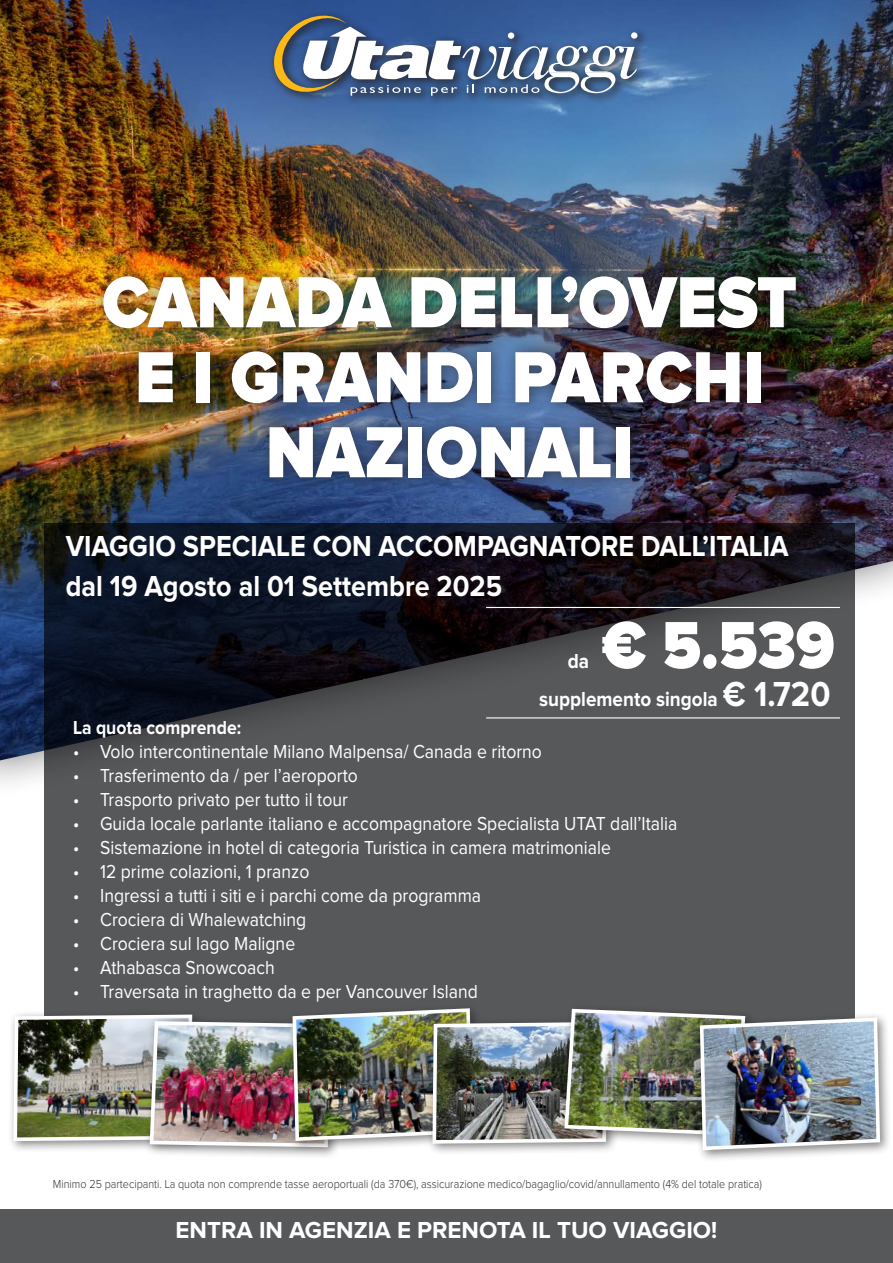
<style>
.page{position:relative;width:893px;height:1263px;background:#fff}
.page>*{position:absolute;margin:0;border:0;box-sizing:border-box;transform-origin:0 0}
.t1{font:900 75px "Proxima Nova";color:#fff;scale:.9 1}
.t2{font:900 69px "Proxima Nova";color:#fff;scale:.9 1}
.t3{font:700 30px "Proxima Nova";color:#fff;scale:.9 1}
.t4{font:700 24px "Proxima Nova";color:#fff}
.t5{font:700 21px "Proxima Nova";color:#fff;scale:.9 1}
.t6{font:19.5px "Proxima Nova";color:#fff;scale:.9 1}
.t7{font:700 19.5px "Proxima Nova";color:#fff;scale:.9 1}
.t8{font:300 12px "Proxima Nova";color:#312f30;scale:.9 1}
.s1{font-size:36px}
</style>
<div class="page">
<img style="left:0;top:0;width:893px;height:760px">
<svg style="left:44px;top:523px;width:811px;height:483px;background:#414247"></svg>
<div style="left:92px;top:262px;width:720px;height:230px;background:#231f20;opacity:.6"></div>
<hr style="left:486px;top:607px;width:354px;height:1px;background:#fff">
<hr style="left:486px;top:717px;width:354px;height:1px;background:#fff">
<div style="left:7px;top:1008px;width:197px;height:145px;background:#fbfbfb"></div>
<div style="left:144px;top:1015px;width:201px;height:144px;background:#231f20;opacity:.55"></div>
<div style="left:287px;top:1002px;width:198px;height:151px;background:#57585a"></div>
<div style="left:426px;top:1016px;width:193px;height:140px;background:#fdfdfd"></div>
<div style="left:558px;top:1003px;width:199px;height:144px;background:#57585a"></div>
<div style="left:694px;top:1011px;width:198px;height:151px;background:#231f20;opacity:.55"></div>
<img style="left:12px;top:1006px;width:870px;height:146px">
<div style="left:0;top:1209px;width:893px;height:54px;background:#57585a"></div>
<div style="left:268px;top:10px;width:381px;height:97px;background:#231f20;opacity:.75"></div>
<div style="left:631px;top:32px;width:6px;height:7px;background:#fff;border-radius:50%"></div>
<svg style="left:268px;top:12px;width:368px;height:84px"></svg>
<p class="t1" style="left:102px;top:268px;width:773px">CANADA DELL’OVEST</p>
<p class="t1" style="left:135px;top:343px;width:700px">E I GRANDI PARCHI</p>
<p class="t1" style="left:266px;top:418px;width:410px">NAZIONALI</p>
<p class="t3" style="left:66px;top:532px;width:805px">VIAGGIO SPECIALE CON ACCOMPAGNATORE DALL’ITALIA</p>
<p class="t3" style="left:66px;top:572px;width:486px">dal 19 Agosto al 01 Settembre 2025</p>
<p class="t2" style="left:602px;top:613px;width:261px">€ 5.539</p>
<p class="t5" style="left:539px;top:689px;width:325px">supplemento singola <span class="s1">€ 1.720</span></p>
<p class="t5" style="left:568px;top:651px;width:25px">da</p>
<p class="t7" style="left:73px;top:718px;width:188px">La quota comprende:</p>
<p class="t6" style="left:73px;top:742px;width:522px">• Volo intercontinentale Milano Malpensa/ Canada e ritorno</p>
<p class="t6" style="left:73px;top:766px;width:318px">• Trasferimento da / per l’aeroporto</p>
<p class="t6" style="left:73px;top:790px;width:307px">• Trasporto privato per tutto il tour</p>
<p class="t6" style="left:73px;top:814px;width:673px">• Guida locale parlante italiano e accompagnatore Specialista UTAT dall’Italia</p>
<p class="t6" style="left:73px;top:838px;width:599px">• Sistemazione in hotel di categoria Turistica in camera matrimoniale</p>
<p class="t6" style="left:73px;top:862px;width:264px">• 12 prime colazioni, 1 pranzo</p>
<p class="t6" style="left:73px;top:886px;width:455px">• Ingressi a tutti i siti e i parchi come da programma</p>
<p class="t6" style="left:73px;top:910px;width:261px">• Crociera di Whalewatching</p>
<p class="t6" style="left:73px;top:934px;width:248px">• Crociera sul lago Maligne</p>
<p class="t6" style="left:73px;top:958px;width:226px">• Athabasca Snowcoach</p>
<p class="t6" style="left:73px;top:982px;width:451px">• Traversata in traghetto da e per Vancouver Island</p>
<p class="t8" style="left:53px;top:1178px;width:789px">Minimo 25 partecipanti. La quota non comprende tasse aeroportuali (da 370€), assicurazione medico/bagaglio/covid/annullamento (4% del totale pratica)</p>
<p class="t4" style="left:176px;top:1219px;width:543px">ENTRA IN AGENZIA E PRENOTA IL TUO VIAGGIO!</p>
</div>
